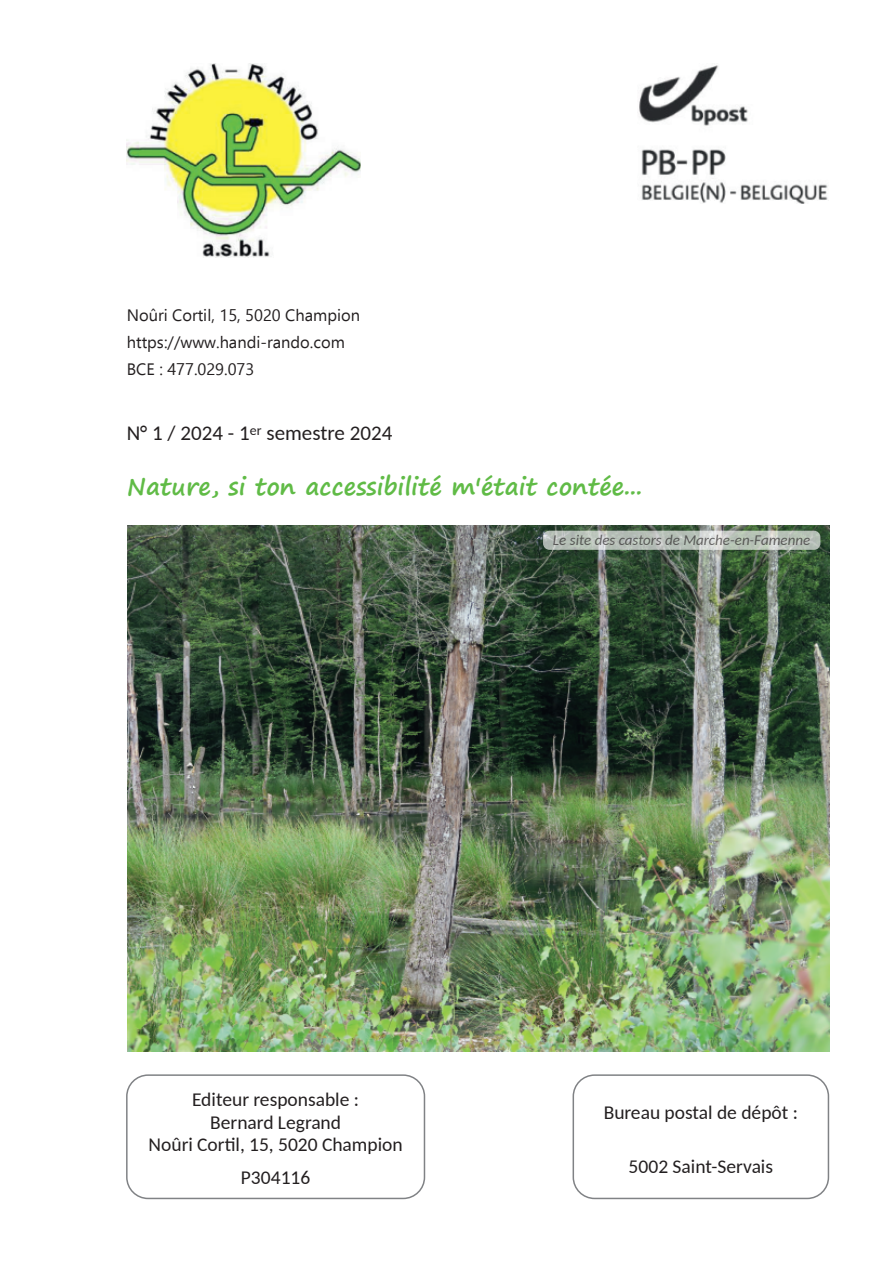
<style>
.page{position:relative;width:893px;height:1263px;background:#fff}
.page>*{position:absolute;margin:0;border:0;box-sizing:border-box;transform-origin:0 0}
.t1{font:700 24px "Segoe Print";color:#60bb46}
.t2{font:21px "Carlito";color:#231f20}
.t3{font:19.5px/22.5px "Carlito";color:#231f20;text-align:center}
.t4{font:16.5px/27px "Ebrima";color:#231f20}
.t5{font:italic 15px "Carlito";letter-spacing:-.005em;color:rgb(35 31 32/.65)}
</style>
<div class="page">
<div style="left:573px;top:1074px;width:256px;height:125px;border:2px solid #808285;border-radius:21px"></div>
<div style="left:126px;top:1074px;width:299px;height:125px;border:2px solid #808285;border-radius:21px"></div>
<img style="left:639px;top:65px;width:189px;height:138px">
<img style="left:127px;top:63px;width:234px;height:194px">
<img style="left:128px;top:525px;width:701px;height:526px">
<div style="left:543px;top:531px;width:277px;height:19px;background:#fff;border-radius:6px;opacity:.65"></div>
<p class="t4" style="left:127px;top:301px;width:235px">Noûri Cortil, 15, 5020 Champion https://www.handi-rando.com<br>BCE : 477.029.073</p>
<p class="t2" style="left:127px;top:424px;width:267px">N° 1 / 2024 - 1<sup>er</sup> semestre 2024</p>
<p class="t1" style="left:127px;top:465px;width:517px">Nature, si ton accessibilité m'était contée...</p>
<p class="t5" style="left:553px;top:533px;width:259px">Le site des castors de Marche-en-Famenne</p>
<p class="t3" style="left:149px;top:1090px;width:256px">Editeur responsable :<br>Bernard Legrand<br>Noûri Cortil, 15, 5020 Champion</p>
<p class="t3" style="left:241px;top:1168px;width:71px">P304116</p>
<p class="t3" style="left:604px;top:1103px;width:196px">Bureau postal de dépôt :</p>
<p class="t3" style="left:629px;top:1157px;width:146px">5002 Saint-Servais</p>
</div>
